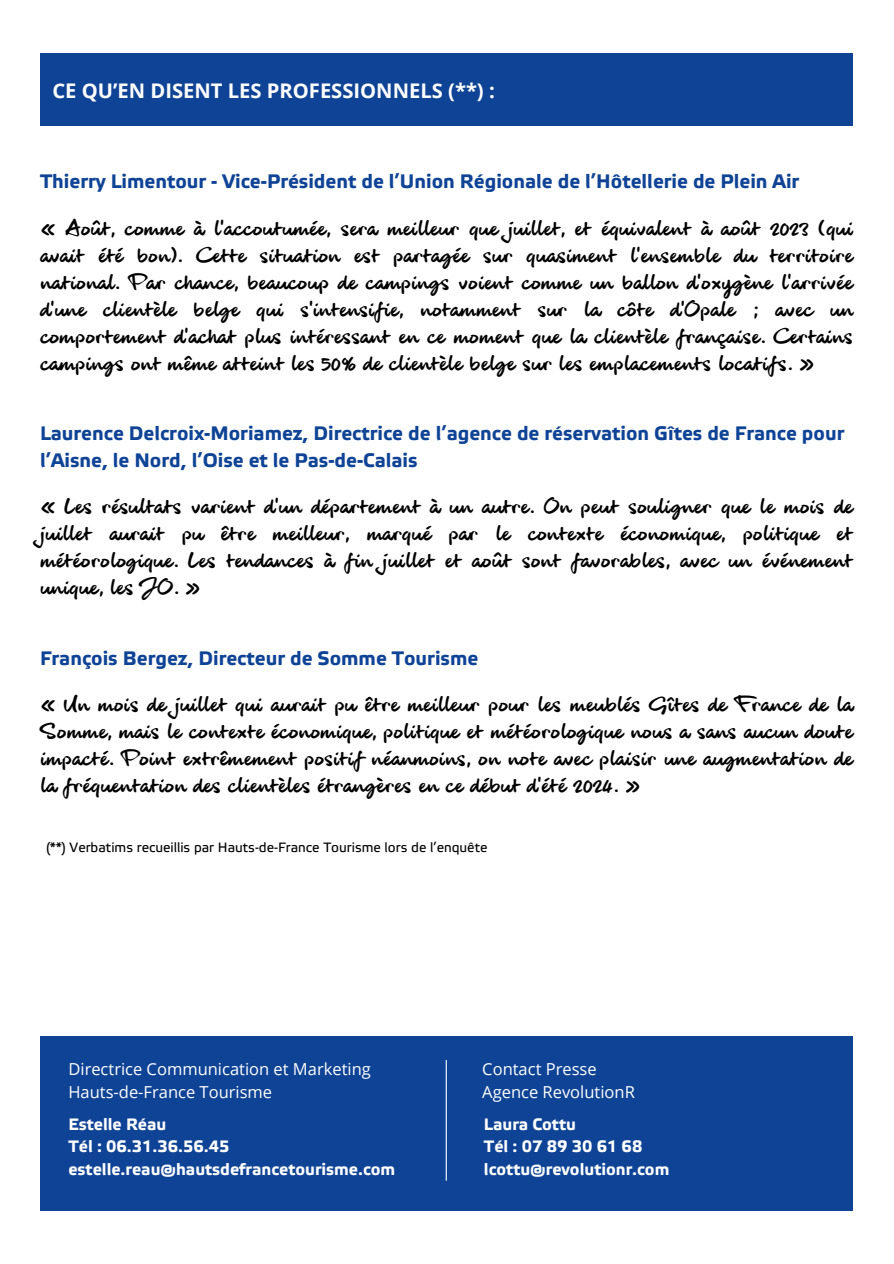
<style>
.page{position:relative;width:894px;height:1264px;background:#fff}
.page>*{position:absolute;margin:0;border:0;box-sizing:border-box;transform-origin:0 0}
.t1{font:700 20.1px "Open Sans";color:#fff}
.t2{font:19.5px/27px "black Hand";color:#000;text-align:justify}
.t3{font:700 19.5px/27px "Etelka Text Pro";color:#0f4396}
.t4{font:700 16.5px/22.5px "Etelka Text Pro";color:#fff}
.t5{font:16.5px/22.5px "Open Sans";color:#fff}
.t6{font:13.5px "Etelka Text Pro";color:#000}
</style>
<div class="page">
<div style="left:40px;top:53px;width:811px;height:73px;background:#0f4396"></div>
<div style="left:41px;top:1036px;width:811px;height:175px;background:#0f4396"></div>
<hr style="left:445px;top:1060px;width:1px;height:120px;background:#fff">
<h1 class="t1" style="left:52px;top:76px;width:444px">CE QU’EN DISENT LES PROFESSIONNELS (**) :</h1>
<h3 class="t3" style="left:40px;top:168px;width:760px">Thierry Limentour - Vice-Président de l’Union Régionale de l’Hôtellerie de Plein Air</h3>
<h2 class="t2" style="left:40px;top:216px;width:814px">« Août, comme à l’accoutumée, sera meilleur que juillet, et équivalent à août 2023 (qui avait été bon). Cette situation est partagée sur quasiment l’ensemble du territoire national. Par chance, beaucoup de campings voient comme un ballon d’oxygène l’arrivée d’une clientèle belge qui s’intensifie, notamment sur la côte d’Opale ; avec un comportement d’achat plus intéressant en ce moment que la clientèle française. Certains campings ont même atteint les 50% de clientèle belge sur les emplacements locatifs. »</h2>
<h3 class="t3" style="left:40px;top:420px;width:805px">Laurence Delcroix-Moriamez, Directrice de l’agence de réservation Gîtes de France pour l’Aisne, le Nord, l’Oise et le Pas-de-Calais</h3>
<h2 class="t2" style="left:40px;top:495px;width:814px">« Les résultats varient d’un département à un autre. On peut souligner que le mois de juillet aurait pu être meilleur, marqué par le contexte économique, politique et météorologique. Les tendances à fin juillet et août sont favorables, avec un événement unique, les JO. »</h2>
<h3 class="t3" style="left:40px;top:645px;width:439px">François Bergez, Directeur de Somme Tourisme</h3>
<h2 class="t2" style="left:40px;top:693px;width:814px">« Un mois de juillet qui aurait pu être meilleur pour les meublés Gîtes de France de la Somme, mais le contexte économique, politique et météorologique nous a sans aucun doute impacté. Point extrêmement positif néanmoins, on note avec plaisir une augmentation de la fréquentation des clientèles étrangères en ce début d’été 2024. »</h2>
<p class="t6" style="left:46px;top:840px;width:443px">(**) Verbatims recueillis par Hauts-de-France Tourisme lors de l’enquête</p>
<h5 class="t5" style="left:68px;top:1057px;width:304px">Directrice Communication et Marketing<br>Hauts-de-France Tourisme</h5>
<h4 class="t4" style="left:68px;top:1113px;width:328px">Estelle Réau<br>Tél : 06.31.36.56.45 estelle.reau@hautsdefrancetourisme.com</h4>
<h5 class="t5" style="left:482px;top:1057px;width:154px">Contact Presse<br>Agence RevolutionR</h5>
<h4 class="t4" style="left:484px;top:1113px;width:187px">Laura Cottu<br>Tél : 07 89 30 61 68 lcottu@revolutionr.com</h4>
</div>
